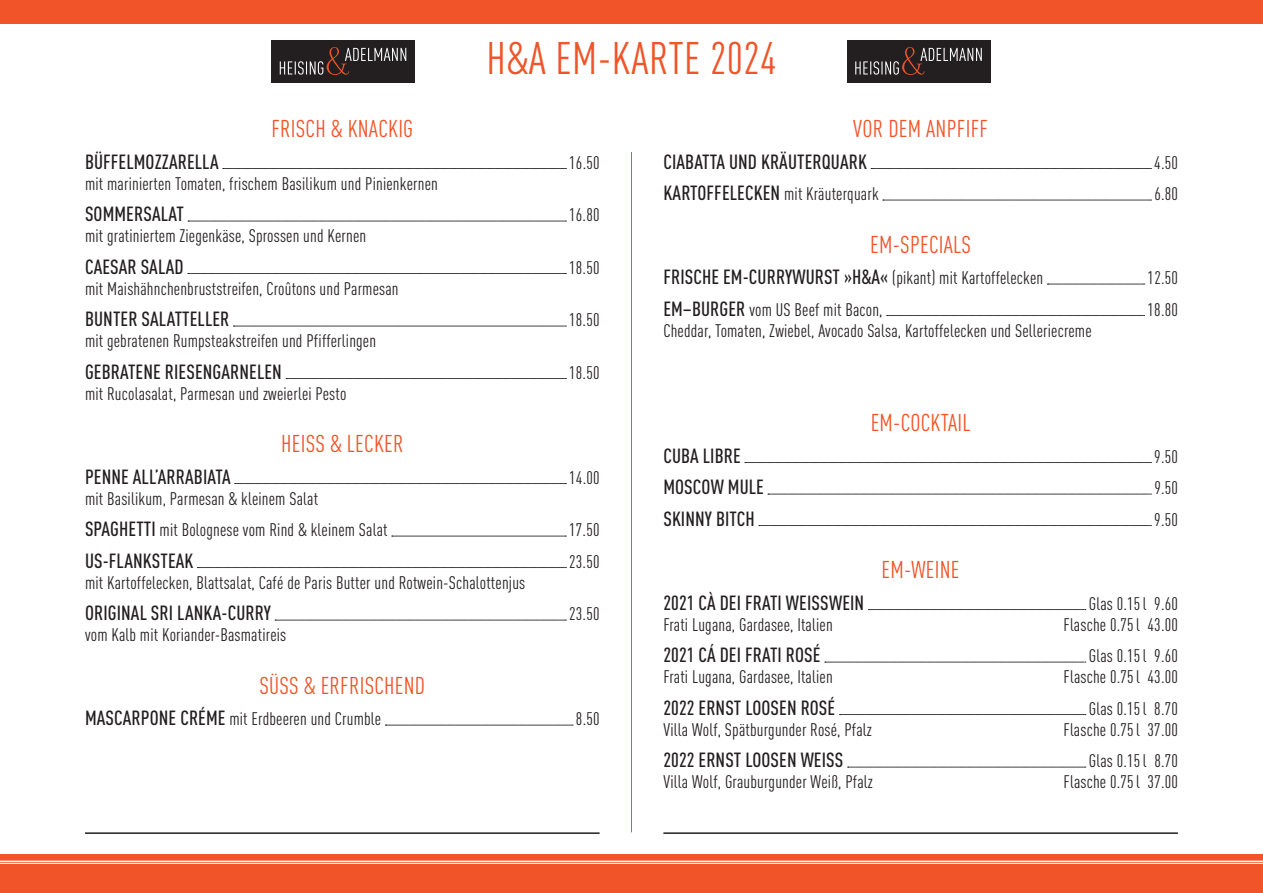
<style>
.page{position:relative;width:1263px;height:893px;background:#fff}
.page>*{position:absolute;margin:0;border:0;box-sizing:border-box;transform-origin:0 0}
.t1{font:45px "DIN Cond";letter-spacing:.01em;color:#f05428}
.t2{font:24px "DIN Cond";letter-spacing:.01em;color:#f05428}
.t3{font:500 20.25px "DIN Cond";letter-spacing:.005em;color:#231f20}
.t4{font:18px/31.5px "DIN Cond";letter-spacing:.01em;color:#231f20}
.s1{font-weight:500;font-size:20.25px}
.s2{font-weight:400;font-size:18px}
</style>
<div class="page">
<div style="left:0;top:855px;width:1263px;height:38px;background:#f05428"></div>
<div style="left:0;top:0;width:1263px;height:23px;background:#f05428"></div>
<div style="left:271px;top:40px;width:144px;height:42px;background:#231f20"></div>
<svg style="left:280px;top:47px;width:126px;height:28px"></svg>
<div style="left:847px;top:40px;width:143px;height:42px;background:#231f20"></div>
<svg style="left:855px;top:47px;width:127px;height:28px"></svg>
<svg style="left:223px;top:168px;width:343px;height:1px"></svg>
<svg style="left:188px;top:221px;width:378px;height:1px"></svg>
<svg style="left:188px;top:273px;width:378px;height:1px"></svg>
<svg style="left:233px;top:326px;width:333px;height:1px"></svg>
<svg style="left:286px;top:378px;width:280px;height:1px"></svg>
<svg style="left:235px;top:483px;width:331px;height:1px"></svg>
<svg style="left:392px;top:536px;width:174px;height:1px"></svg>
<svg style="left:197px;top:567px;width:369px;height:1px"></svg>
<svg style="left:275px;top:620px;width:291px;height:1px"></svg>
<svg style="left:385px;top:725px;width:188px;height:1px"></svg>
<svg style="left:871px;top:168px;width:280px;height:1px"></svg>
<svg style="left:883px;top:200px;width:268px;height:1px"></svg>
<svg style="left:1047px;top:284px;width:98px;height:1px"></svg>
<svg style="left:887px;top:315px;width:257px;height:1px"></svg>
<svg style="left:745px;top:462px;width:406px;height:1px"></svg>
<svg style="left:768px;top:494px;width:383px;height:1px"></svg>
<svg style="left:759px;top:525px;width:392px;height:1px"></svg>
<svg style="left:868px;top:609px;width:218px;height:1px"></svg>
<svg style="left:825px;top:662px;width:261px;height:1px"></svg>
<svg style="left:839px;top:714px;width:247px;height:1px"></svg>
<svg style="left:847px;top:767px;width:239px;height:1px"></svg>
<hr style="left:631px;top:152px;width:1px;height:680px;background:#f05428">
<hr style="left:85px;top:832px;width:515px;height:2px;background:#231f20">
<hr style="left:663px;top:832px;width:515px;height:2px;background:#231f20">
<hr style="left:0;top:861px;width:1263px;height:1px;background:#fff">
<hr style="left:0;top:863px;width:1263px;height:1px;background:#fff">
<h1 class="t1" style="left:486px;top:32px;width:291px">H&amp;A EM-KARTE 2024</h1>
<h2 class="t2" style="left:271px;top:115px;width:143px">FRISCH &amp; KNACKIG</h2>
<p class="t3" style="left:85px;top:149px;width:135px">BÜFFELMOZZARELLA</p>
<p class="t4" style="left:569px;top:146px;width:32px">16.50</p>
<p class="t4" style="left:85px;top:167px;width:354px">mit marinierten Tomaten, frischem Basilikum und Pinienkernen</p>
<p class="t3" style="left:85px;top:202px;width:100px">SOMMERSALAT</p>
<p class="t4" style="left:569px;top:199px;width:32px">16.80</p>
<p class="t4" style="left:85px;top:220px;width:283px">mit gratiniertem Ziegenkäse, Sprossen und Kernen</p>
<p class="t3" style="left:85px;top:254px;width:100px">CAESAR SALAD</p>
<p class="t4" style="left:569px;top:251px;width:32px">18.50</p>
<p class="t4" style="left:85px;top:272px;width:315px">mit Maishähnchenbruststreifen, Croûtons und Parmesan</p>
<p class="t3" style="left:85px;top:307px;width:146px">BUNTER SALATTELLER</p>
<p class="t4" style="left:569px;top:304px;width:32px">18.50</p>
<p class="t4" style="left:85px;top:325px;width:292px">mit gebratenen Rumpsteakstreifen und Pfifferlingen</p>
<p class="t3" style="left:85px;top:359px;width:198px">GEBRATENE RIESENGARNELEN</p>
<p class="t4" style="left:569px;top:356px;width:32px">18.50</p>
<p class="t4" style="left:85px;top:377px;width:263px">mit Rucolasalat, Parmesan und zweierlei Pesto</p>
<h2 class="t2" style="left:281px;top:430px;width:124px">HEISS &amp; LECKER</h2>
<p class="t3" style="left:85px;top:464px;width:147px">PENNE ALL’ARRABIATA</p>
<p class="t4" style="left:569px;top:461px;width:32px">14.00</p>
<p class="t4" style="left:85px;top:482px;width:304px">mit Basilikum, Parmesan &amp; kleinem Salat<br><span class="s1">SPAGHETTI</span> mit Bolognese vom Rind &amp; kleinem Salat</p>
<p class="t4" style="left:569px;top:514px;width:32px">17.50</p>
<p class="t3" style="left:85px;top:548px;width:110px">US-FLANKSTEAK</p>
<p class="t4" style="left:569px;top:545px;width:32px">23.50</p>
<p class="t4" style="left:85px;top:566px;width:442px">mit Kartoffelecken, Blattsalat, Café de Paris Butter und Rotwein-Schalottenjus</p>
<p class="t3" style="left:85px;top:601px;width:187px">ORIGINAL SRI LANKA-CURRY</p>
<p class="t4" style="left:569px;top:598px;width:32px">23.50</p>
<p class="t4" style="left:85px;top:619px;width:203px">vom Kalb mit Koriander-Basmatireis</p>
<h2 class="t2" style="left:259px;top:671px;width:167px">SÜSS &amp; ERFRISCHEND</h2>
<p class="t4" style="left:85px;top:703px;width:298px"><span class="s1">MASCARPONE CRÉME</span> mit Erdbeeren und Crumble</p>
<p class="t4" style="left:576px;top:703px;width:25px">8.50</p>
<h2 class="t2" style="left:853px;top:115px;width:136px">VOR DEM ANPFIFF</h2>
<p class="t3" style="left:663px;top:149px;width:205px">CIABATTA UND KRÄUTERQUARK</p>
<p class="t4" style="left:1154px;top:146px;width:25px">4.50</p>
<p class="t4" style="left:663px;top:178px;width:217px"><span class="s1">KARTOFFELECKEN</span> mit Kräuterquark</p>
<p class="t4" style="left:1154px;top:178px;width:25px">6.80</p>
<h2 class="t2" style="left:870px;top:230px;width:102px">EM-SPECIALS</h2>
<p class="t3" style="left:663px;top:265px;width:381px">FRISCHE EM-CURRYWURST »H&amp;A« <span class="s2">(pikant) mit Kartoffelecken</span></p>
<p class="t4" style="left:1148px;top:262px;width:32px">12.50</p>
<p class="t4" style="left:663px;top:293px;width:221px"><span class="s1">EM–BURGER</span> vom US Beef mit Bacon,</p>
<p class="t4" style="left:1148px;top:293px;width:32px">18.80</p>
<p class="t4" style="left:663px;top:314px;width:430px">Cheddar, Tomaten, Zwiebel, Avocado Salsa, Kartoffelecken und Selleriecreme</p>
<h2 class="t2" style="left:871px;top:409px;width:101px">EM-COCKTAIL</h2>
<p class="t3" style="left:663px;top:443px;width:79px">CUBA LIBRE</p>
<p class="t4" style="left:1154px;top:440px;width:25px">9.50</p>
<p class="t3" style="left:663px;top:475px;width:102px">MOSCOW MULE</p>
<p class="t4" style="left:1154px;top:472px;width:25px">9.50</p>
<p class="t3" style="left:663px;top:506px;width:93px">SKINNY BITCH</p>
<p class="t4" style="left:1154px;top:503px;width:25px">9.50</p>
<h2 class="t2" style="left:882px;top:556px;width:80px">EM-WEINE</h2>
<p class="t3" style="left:663px;top:590px;width:202px">2021 CÀ DEI FRATI WEISSWEIN</p>
<p class="t4" style="left:1089px;top:587px;width:91px">Glas 0.15l 9.60</p>
<p class="t4" style="left:663px;top:608px;width:171px">Frati Lugana, Gardasee, Italien</p>
<p class="t4" style="left:1063px;top:608px;width:116px">Flasche 0.75l 43.00</p>
<p class="t3" style="left:663px;top:643px;width:159px">2021 CÁ DEI FRATI ROSÉ</p>
<p class="t4" style="left:1089px;top:640px;width:91px">Glas 0.15l 9.60</p>
<p class="t4" style="left:663px;top:661px;width:171px">Frati Lugana, Gardasee, Italien</p>
<p class="t4" style="left:1063px;top:661px;width:116px">Flasche 0.75l 43.00</p>
<p class="t3" style="left:663px;top:695px;width:173px">2022 ERNST LOOSEN ROSÉ</p>
<p class="t4" style="left:1089px;top:692px;width:91px">Glas 0.15l 8.70</p>
<p class="t4" style="left:663px;top:713px;width:210px">Villa Wolf, Spätburgunder Rosé, Pfalz</p>
<p class="t4" style="left:1063px;top:713px;width:116px">Flasche 0.75l 37.00</p>
<p class="t3" style="left:663px;top:748px;width:181px">2022 ERNST LOOSEN WEISS</p>
<p class="t4" style="left:1089px;top:745px;width:91px">Glas 0.15l 8.70</p>
<p class="t4" style="left:663px;top:766px;width:211px">Villa Wolf, Grauburgunder Weiß, Pfalz</p>
<p class="t4" style="left:1063px;top:766px;width:116px">Flasche 0.75l 37.00</p>
</div>
